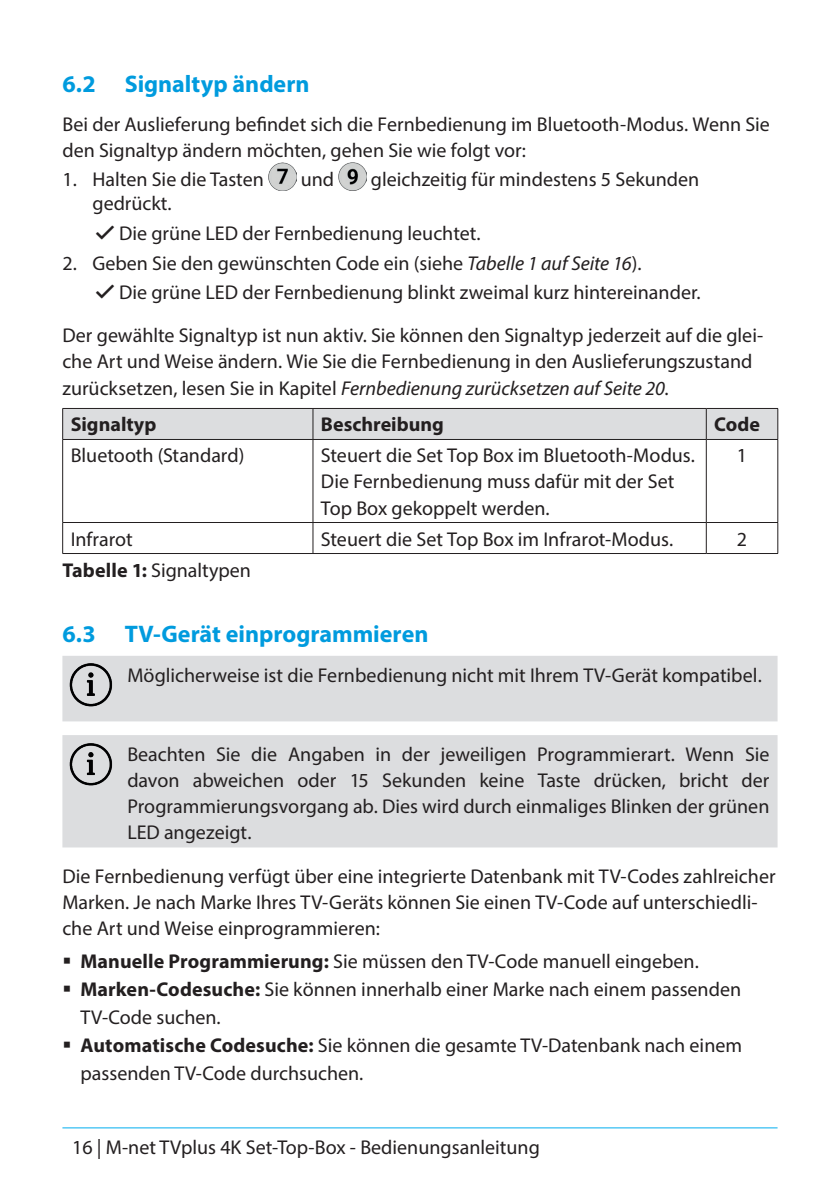
<style>
.page{position:relative;width:840px;height:1191px;background:#fff}
.page>*{position:absolute;margin:0;border:0;box-sizing:border-box;transform-origin:0 0}
.t1{font:700 24px "Myriad Pro";color:#009bde}
.t2{font:20px/26px "Myriad Pro";color:#231f20}
.t3{font:700 20px "Myriad Pro";color:#231f20}
.s1{font-style:italic}
.s2{font-weight:700}
</style>
<div class="page">
<hr style="left:62px;top:1127px;width:715px;height:1px;background:#00aeef">
<img style="left:268px;top:163px;width:28px;height:28px">
<img style="left:338px;top:163px;width:28px;height:28px">
<div style="left:63px;top:409px;width:714px;height:30px;background:#dcdddf"></div>
<hr style="left:62px;top:408px;width:251px;height:1px;background:#231f20">
<hr style="left:62px;top:409px;width:1px;height:30px;background:#231f20">
<hr style="left:62px;top:439px;width:251px;height:1px;background:#231f20">
<hr style="left:313px;top:408px;width:393px;height:1px;background:#231f20">
<hr style="left:312px;top:409px;width:1px;height:30px;background:#231f20">
<hr style="left:313px;top:439px;width:393px;height:1px;background:#231f20">
<hr style="left:706px;top:408px;width:71px;height:1px;background:#231f20">
<hr style="left:705px;top:409px;width:1px;height:30px;background:#231f20">
<hr style="left:777px;top:409px;width:1px;height:30px;background:#231f20">
<hr style="left:706px;top:439px;width:71px;height:1px;background:#231f20">
<hr style="left:62px;top:440px;width:1px;height:82px;background:#231f20">
<hr style="left:312px;top:440px;width:1px;height:82px;background:#231f20">
<hr style="left:705px;top:440px;width:1px;height:82px;background:#231f20">
<hr style="left:777px;top:440px;width:1px;height:82px;background:#231f20">
<hr style="left:62px;top:522px;width:251px;height:1px;background:#231f20">
<hr style="left:62px;top:523px;width:1px;height:30px;background:#231f20">
<hr style="left:62px;top:553px;width:251px;height:1px;background:#231f20">
<hr style="left:313px;top:522px;width:393px;height:1px;background:#231f20">
<hr style="left:312px;top:523px;width:1px;height:30px;background:#231f20">
<hr style="left:313px;top:553px;width:393px;height:1px;background:#231f20">
<hr style="left:706px;top:522px;width:71px;height:1px;background:#231f20">
<hr style="left:705px;top:523px;width:1px;height:30px;background:#231f20">
<hr style="left:777px;top:523px;width:1px;height:30px;background:#231f20">
<hr style="left:706px;top:553px;width:71px;height:1px;background:#231f20">
<div style="left:62px;top:656px;width:715px;height:65px;background:#dcdddf"></div>
<div style="left:62px;top:735px;width:715px;height:112px;background:#dcdddf"></div>
<img style="left:65px;top:662px;width:51px;height:45px">
<img style="left:65px;top:741px;width:51px;height:45px">
<p class="t1" style="left:62px;top:68px;width:248px">6.2 Signaltyp ändern</p>
<p class="t2" style="left:62px;top:111px;width:708px">Bei der Auslieferung befindet sich die Fernbedienung im Bluetooth-Modus. Wenn Sie den Signaltyp ändern möchten, gehen Sie wie folgt vor:</p>
<p class="t2" style="left:62px;top:166px;width:203px">1. Halten Sie die Tasten</p>
<p class="t2" style="left:300px;top:166px;width:35px">und</p>
<p class="t2" style="left:371px;top:166px;width:330px">gleichzeitig für mindestens 5 Sekunden</p>
<p class="t2" style="left:119px;top:189px;width:362px;line-height:29.6px;text-indent:-27px">gedrückt.<br>Die grüne LED der Fernbedienung leuchtet.</p>
<p class="t2" style="left:119px;top:248px;width:582px;line-height:29.6px;text-indent:-57px">2. Geben Sie den gewünschten Code ein (siehe <span class="s1">Tabelle 1 auf Seite 16</span>).<br>Die grüne LED der Fernbedienung blinkt zweimal kurz hintereinander.</p>
<p class="t2" style="left:62px;top:322px;width:702px">Der gewählte Signaltyp ist nun aktiv. Sie können den Signaltyp jederzeit auf die glei&shy;che Art und Weise ändern. Wie Sie die Fernbedienung in den Auslieferungszustand zurücksetzen, lesen Sie in Kapitel <span class="s1">Fernbedienung zurücksetzen auf Seite 20</span>.</p>
<p class="t3" style="left:71px;top:412px;width:87px">Signaltyp</p>
<p class="t3" style="left:321px;top:412px;width:124px">Beschreibung</p>
<p class="t3" style="left:714px;top:412px;width:47px">Code</p>
<p class="t2" style="left:71px;top:442px;width:175px">Bluetooth (Standard)</p>
<p class="t2" style="left:321px;top:442px;width:375px">Steuert die Set Top Box im Bluetooth-Modus.<br>Die Fernbedienung muss dafür mit der Set<br>Top Box gekoppelt werden.</p>
<p class="t2" style="left:736px;top:442px;width:12px">1</p>
<p class="t2" style="left:71px;top:525px;width:64px">Infrarot</p>
<p class="t2" style="left:321px;top:525px;width:353px">Steuert die Set Top Box im Infrarot-Modus.</p>
<p class="t2" style="left:736px;top:525px;width:12px">2</p>
<p class="t2" style="left:62px;top:557px;width:190px"><span class="s2">Tabelle 1:</span> Signaltypen</p>
<p class="t1" style="left:62px;top:618px;width:367px">6.3 TV-Gerät einprogrammieren</p>
<p class="t2" style="left:127px;top:662px;width:635px">Möglicherweise ist die Fernbedienung nicht mit Ihrem TV-Gerät kompatibel.</p>
<p class="t2" style="left:127px;top:741px;width:643px;text-align:justify">Beachten Sie die Angaben in der jeweiligen Programmierart. Wenn Sie davon abweichen oder 15 Sekunden keine Taste drücken, bricht der Programmierungsvorgang ab. Dies wird durch einmaliges Blinken der grünen LED angezeigt.</p>
<p class="t2" style="left:62px;top:862px;width:714px">Die Fernbedienung verfügt über eine integrierte Datenbank mit TV-Codes zahlreicher<br>Marken. Je nach Marke Ihres TV-Geräts können Sie einen TV-Code auf unterschiedli&shy;che Art und Weise einprogrammieren:</p>
<p class="t2" style="left:80px;top:947px;width:662px;line-height:28px"><span class="s2">Manuelle Programmierung:</span> Sie müssen den TV-Code manuell eingeben.<br><span class="s2">Marken-Codesuche:</span> Sie können innerhalb einer Marke nach einem passenden TV-Code suchen.<br><span class="s2">Automatische Codesuche:</span> Sie können die gesamte TV-Datenbank nach einem passenden TV-Code durchsuchen.</p>
<p class="t2" style="left:72px;top:1133px;width:469px">16 | M-net TVplus 4K Set-Top-Box - Bedienungsanleitung</p>
</div>
